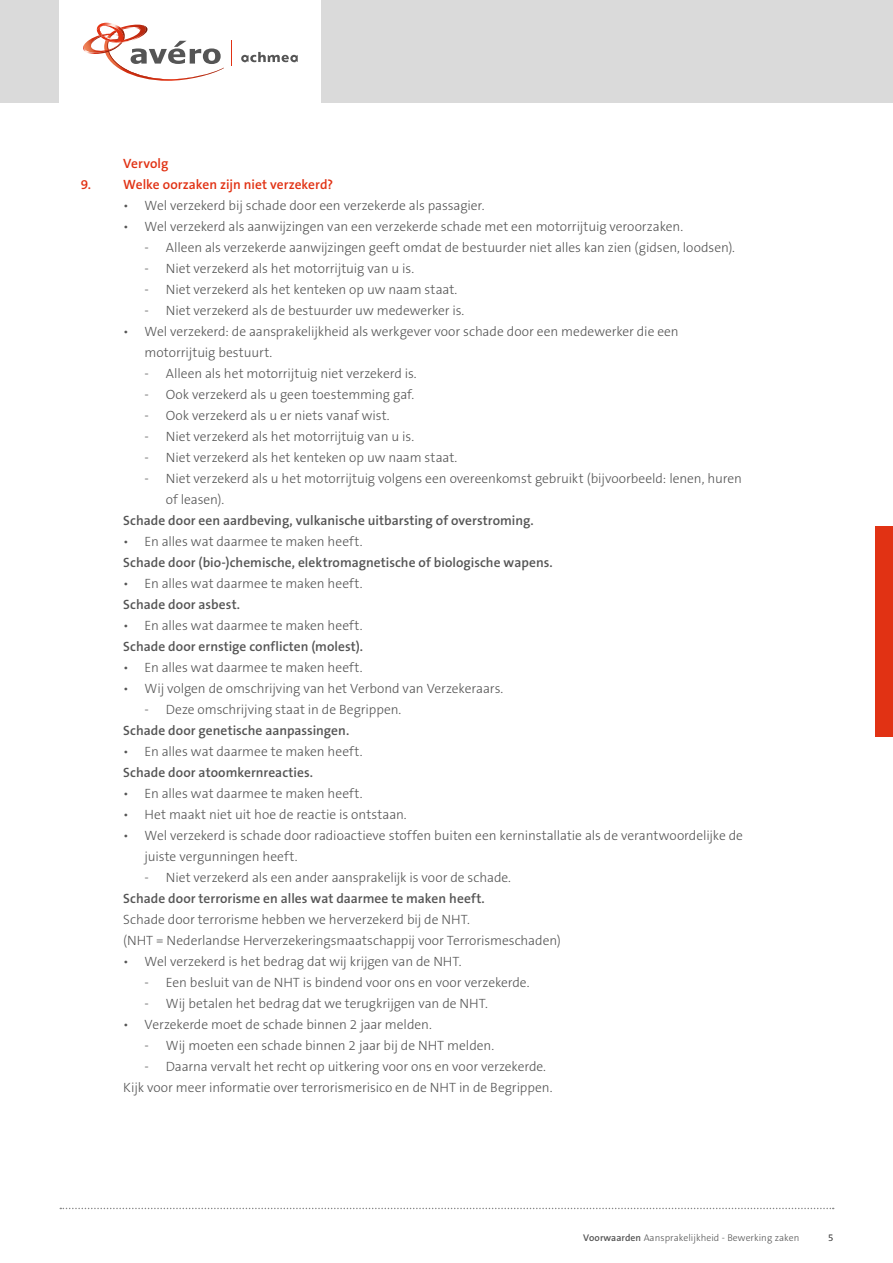
<style>
.page{position:relative;width:893px;height:1263px;background:#fff}
.page>*{position:absolute;margin:0;border:0;box-sizing:border-box;transform-origin:0 0}
.t1{font:300 13.5px/21px "The Sans B3";letter-spacing:-.005em;color:#555}
.t2{font:600 13.5px "The Sans B6";color:#555}
.t3{font:600 13.5px "The Sans B6";color:#e13214}
.t4{font:300 9.75px "The Sans B3";letter-spacing:.005em;color:#555}
.s1{font-family:"The Sans B6";font-weight:600}
</style>
<div class="page">
<div style="left:0;top:0;width:893px;height:103px;background:#dadada"></div>
<div style="left:60px;top:0;width:261px;height:103px;background:#fff"></div>
<svg style="left:241px;top:52px;width:57px;height:10px"></svg>
<svg style="left:83px;top:22px;width:141px;height:59px"></svg>
<svg style="left:231px;top:41px;width:1px;height:25px"></svg>
<svg style="left:60px;top:1208px;width:774px;height:1px"></svg>
<div style="left:876px;top:526px;width:17px;height:211px;background:#e13214"></div>
<p class="t3" style="left:123px;top:156px;width:47px">Vervolg</p>
<p class="t3" style="left:81px;top:177px;width:254px">9. Welke oorzaken zijn niet verzekerd?</p>
<p class="t1" style="left:123px;top:196px;width:363px">• Wel verzekerd bij schade door een verzekerde als passagier.</p>
<p class="t1" style="left:123px;top:217px;width:561px">• Wel verzekerd als aanwijzingen van een verzekerde schade met een motorrijtuig veroorzaken.</p>
<p class="t1" style="left:145px;top:238px;width:592px">- Alleen als verzekerde aanwijzingen geeft omdat de bestuurder niet alles kan zien (gidsen, loodsen).</p>
<p class="t1" style="left:145px;top:259px;width:271px">- Niet verzekerd als het motorrijtuig van u is.</p>
<p class="t1" style="left:145px;top:280px;width:314px">- Niet verzekerd als het kenteken op uw naam staat.</p>
<p class="t1" style="left:145px;top:301px;width:321px">- Niet verzekerd als de bestuurder uw medewerker is.</p>
<p class="t1" style="left:145px;top:322px;width:536px;text-indent:-21px">• Wel verzekerd: de aansprakelijkheid als werkgever voor schade door een medewerker die een motorrijtuig bestuurt.</p>
<p class="t1" style="left:145px;top:364px;width:274px">- Alleen als het motorrijtuig niet verzekerd is.</p>
<p class="t1" style="left:145px;top:385px;width:271px">- Ook verzekerd als u geen toestemming gaf.</p>
<p class="t1" style="left:145px;top:406px;width:247px">- Ook verzekerd als u er niets vanaf wist.</p>
<p class="t1" style="left:145px;top:427px;width:271px">- Niet verzekerd als het motorrijtuig van u is.</p>
<p class="t1" style="left:145px;top:448px;width:314px">- Niet verzekerd als het kenteken op uw naam staat.</p>
<p class="t1" style="left:166px;top:469px;width:577px;text-indent:-21px">- Niet verzekerd als u het motorrijtuig volgens een overeenkomst gebruikt (bijvoorbeeld: lenen, huren of leasen).</p>
<p class="t2" style="left:123px;top:513px;width:412px">Schade door een aardbeving, vulkanische uitbarsting of overstroming.</p>
<p class="t1" style="left:123px;top:532px;width:241px">• En alles wat daarmee te maken heeft.</p>
<p class="t2" style="left:123px;top:556px;width:431px">Schade door (bio-)chemische, elektromagnetische of biologische wapens.</p>
<p class="t1" style="left:123px;top:574px;width:241px">• En alles wat daarmee te maken heeft.</p>
<p class="t2" style="left:123px;top:598px;width:118px">Schade door asbest.</p>
<p class="t1" style="left:123px;top:616px;width:241px">• En alles wat daarmee te maken heeft.</p>
<p class="t2" style="left:123px;top:640px;width:241px">Schade door ernstige conflicten (molest).</p>
<p class="t1" style="left:123px;top:658px;width:241px">• En alles wat daarmee te maken heeft.</p>
<p class="t1" style="left:123px;top:679px;width:382px">• Wij volgen de omschrijving van het Verbond van Verzekeraars.</p>
<p class="t1" style="left:145px;top:700px;width:258px">- Deze omschrijving staat in de Begrippen.</p>
<p class="t2" style="left:123px;top:724px;width:227px">Schade door genetische aanpassingen.</p>
<p class="t1" style="left:123px;top:742px;width:241px">• En alles wat daarmee te maken heeft.</p>
<p class="t2" style="left:123px;top:766px;width:191px">Schade door atoomkernreacties.</p>
<p class="t1" style="left:123px;top:784px;width:241px">• En alles wat daarmee te maken heeft.</p>
<p class="t1" style="left:123px;top:805px;width:285px">• Het maakt niet uit hoe de reactie is ontstaan.</p>
<p class="t1" style="left:145px;top:826px;width:600px;text-indent:-21px">• Wel verzekerd is schade door radioactieve stoffen buiten een kerninstallatie als de verantwoordelijke de juiste vergunningen heeft.</p>
<p class="t1" style="left:145px;top:868px;width:368px">- Niet verzekerd als een ander aansprakelijk is voor de schade.</p>
<p class="t2" style="left:123px;top:892px;width:363px">Schade door terrorisme en alles wat daarmee te maken heeft.</p>
<p class="t1" style="left:123px;top:910px;width:439px">Schade door terrorisme hebben we herverzekerd bij de NHT.<br>(NHT = Nederlandse Herverzekeringsmaatschappij voor Terrorismeschaden)</p>
<p class="t1" style="left:123px;top:952px;width:340px">• Wel verzekerd is het bedrag dat wij krijgen van de NHT.</p>
<p class="t1" style="left:145px;top:973px;width:386px">- Een besluit van de NHT is bindend voor ons en voor verzekerde.</p>
<p class="t1" style="left:145px;top:994px;width:345px">- Wij betalen het bedrag dat we terugkrijgen van de NHT.</p>
<p class="t1" style="left:123px;top:1015px;width:310px">• Verzekerde moet de schade binnen 2 jaar melden.</p>
<p class="t1" style="left:145px;top:1036px;width:351px">- Wij moeten een schade binnen 2 jaar bij de NHT melden.</p>
<p class="t1" style="left:123px;top:1057px;width:431px;text-indent:21px">- Daarna vervalt het recht op uitkering voor ons en voor verzekerde.<br>Kijk voor meer informatie over terrorismerisico en de NHT in de Begrippen.</p>
<p class="t4" style="left:583px;top:1233px;width:218px"><span class="s1">Voorwaarden</span> Aansprakelijkheid - Bewerking zaken</p>
<p class="t4" style="left:828px;top:1233px;width:7px">5</p>
</div>
